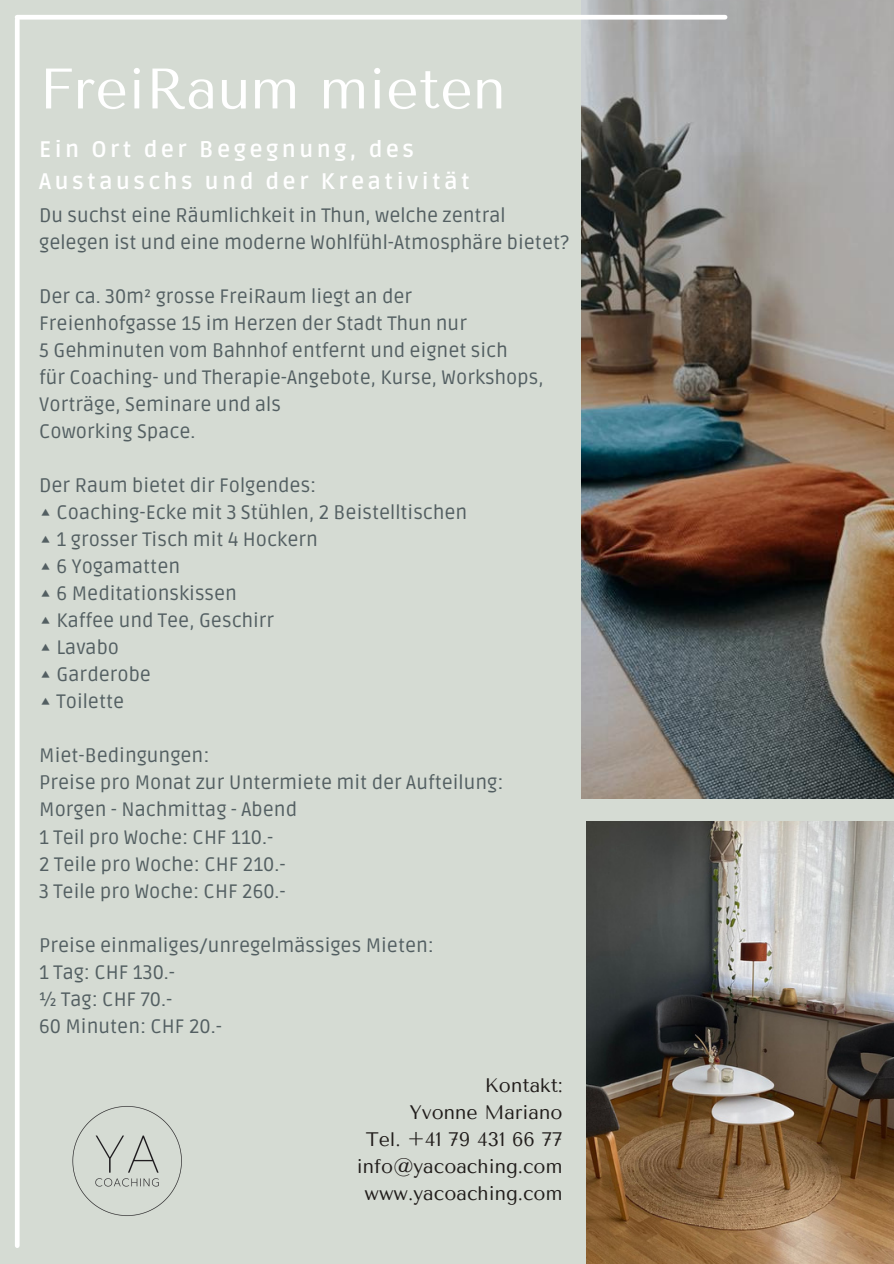
<style>
.page{position:relative;width:894px;height:1264px;background:#fff}
.page>*{position:absolute;margin:0;border:0;box-sizing:border-box;transform-origin:0 0}
.t1{font:57px "Tenor Sans";color:#fff}
.t2{font:700 22.5px/31.5px "Ruda";letter-spacing:.155em;color:#fff}
.t3{font:19.5px/27px "Ruda";color:#535f62}
.t4{font:19.5px "Tenor Sans";color:#211d1b}
.s1{font-family:"Free Sans"}
</style>
<div class="page">
<div style="left:0;top:0;width:893px;height:1263px;background:#d5dbd3"></div>
<img style="left:586px;top:821px;width:307px;height:442px">
<img style="left:581px;top:0;width:312px;height:798px">
<div style="left:17px;top:15px;width:707px;height:5px;background:#fff"></div>
<div style="left:15px;top:20px;width:5px;height:1225px;background:#fff"></div>
<img style="left:72px;top:1106px;width:110px;height:109px">
<p class="t1" style="left:39px;top:56px;width:468px">FreiRaum mieten</p>
<p class="t2" style="left:39px;top:135px;width:432px">Ein Ort der Begegnung, des<br>Austauschs und der Kreativität</p>
<p class="t3" style="left:39px;top:202px;width:468px">Du suchst eine Räumlichkeit in Thun, welche zentral</p>
<p class="t3" style="left:39px;top:229px;width:531px">gelegen ist und eine moderne Wohlfühl-Atmosphäre bietet?</p>
<p class="t3" style="left:39px;top:283px;width:374px">Der ca. 30m² grosse FreiRaum liegt an der</p>
<p class="t3" style="left:39px;top:310px;width:429px">Freienhofgasse 15 im Herzen der Stadt Thun nur</p>
<p class="t3" style="left:39px;top:337px;width:470px">5 Gehminuten vom Bahnhof entfernt und eignet sich</p>
<p class="t3" style="left:39px;top:364px;width:506px">für Coaching- und Therapie-Angebote, Kurse, Workshops,<br>Vorträge, Seminare und als</p>
<p class="t3" style="left:39px;top:418px;width:158px">Coworking Space.</p>
<p class="t3" style="left:39px;top:472px;width:278px">Der Raum bietet dir Folgendes:</p>
<p class="t3" style="left:39px;top:499px;width:429px"><span class="s1">▴</span> Coaching-Ecke mit 3 Stühlen, 2 Beistelltischen</p>
<p class="t3" style="left:39px;top:526px;width:280px"><span class="s1">▴</span> 1 grosser Tisch mit 4 Hockern</p>
<p class="t3" style="left:39px;top:553px;width:142px"><span class="s1">▴</span> 6 Yogamatten</p>
<p class="t3" style="left:39px;top:580px;width:199px"><span class="s1">▴</span> 6 Meditationskissen</p>
<p class="t3" style="left:39px;top:607px;width:236px"><span class="s1">▴</span> Kaffee und Tee, Geschirr</p>
<p class="t3" style="left:39px;top:634px;width:81px"><span class="s1">▴</span> Lavabo</p>
<p class="t3" style="left:39px;top:661px;width:113px"><span class="s1">▴</span> Garderobe</p>
<p class="t3" style="left:39px;top:688px;width:87px"><span class="s1">▴</span> Toilette</p>
<p class="t3" style="left:39px;top:742px;width:172px">Miet-Bedingungen:</p>
<p class="t3" style="left:39px;top:769px;width:465px">Preise pro Monat zur Untermiete mit der Aufteilung:</p>
<p class="t3" style="left:39px;top:796px;width:259px">Morgen - Nachmittag - Abend</p>
<p class="t3" style="left:39px;top:823px;width:235px">1 Teil pro Woche: CHF 110.-</p>
<p class="t3" style="left:39px;top:850px;width:248px">2 Teile pro Woche: CHF 210.-</p>
<p class="t3" style="left:39px;top:877px;width:248px">3 Teile pro Woche: CHF 260.-</p>
<p class="t3" style="left:39px;top:931px;width:396px">Preise einmaliges/unregelmässiges Mieten:</p>
<p class="t3" style="left:39px;top:958px;width:137px">1 Tag: CHF 130.-</p>
<p class="t3" style="left:39px;top:985px;width:135px">½ Tag: CHF 70.-</p>
<p class="t3" style="left:39px;top:1012px;width:184px">60 Minuten: CHF 20.-</p>
<p class="t4" style="left:484px;top:1073px;width:79px">Kontakt:</p>
<p class="t4" style="left:409px;top:1100px;width:154px">Yvonne Mariano</p>
<p class="t4" style="left:365px;top:1127px;width:198px">Tel. +41 79 431 66 77</p>
<p class="t4" style="left:357px;top:1154px;width:207px">info@yacoaching.com</p>
<p class="t4" style="left:364px;top:1181px;width:199px">www.yacoaching.com</p>
</div>
